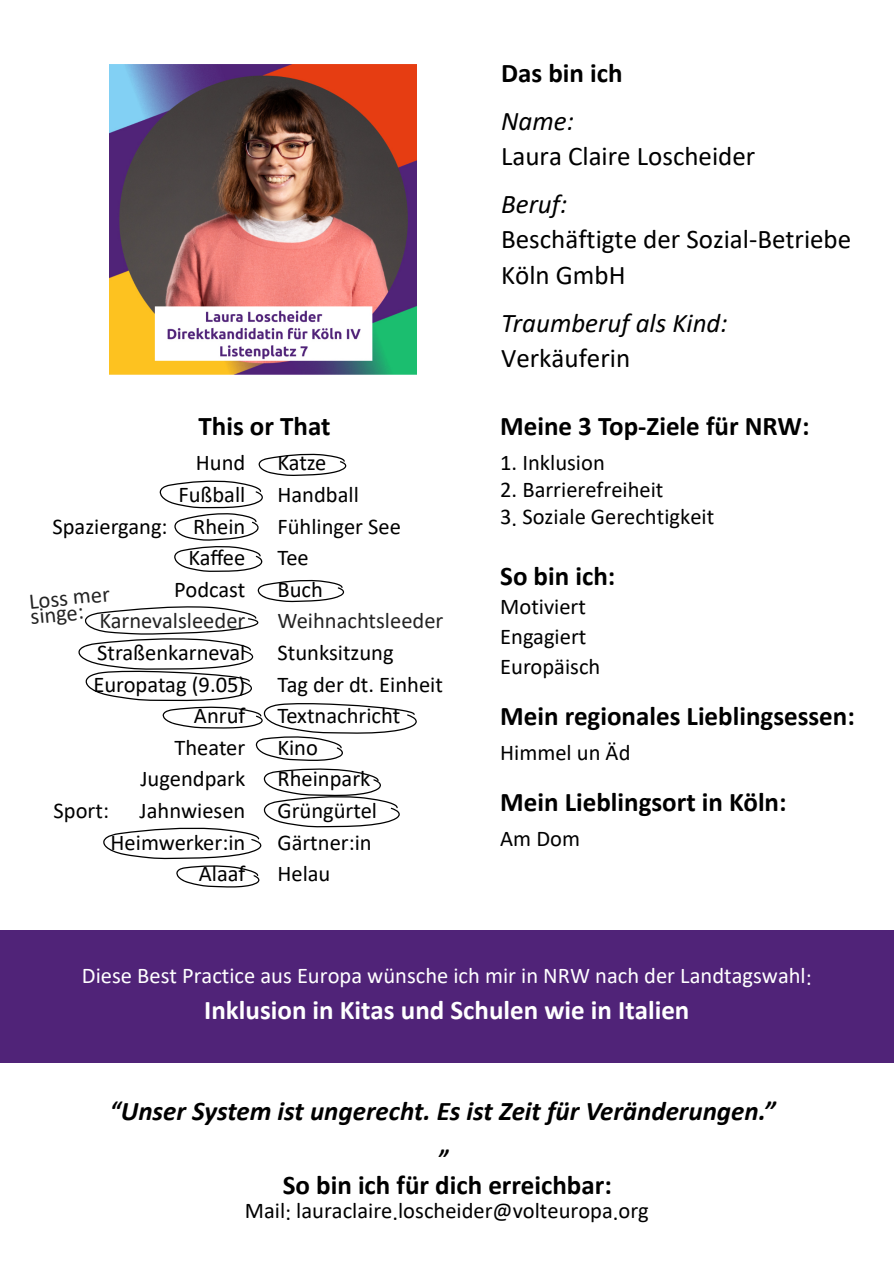
<style>
.page{position:relative;width:894px;height:1263px;background:#fff}
.page>*{position:absolute;margin:0;border:0;box-sizing:border-box;transform-origin:0 0}
.t1{font:700 27px "Calibri";color:#000}
.t2{font:27px/35.5px "Calibri";color:#000}
.t3{font:italic 700 27px/47.5px "Calibri";color:#000;text-align:center;scale:.9 1}
.t4{font:700 27px "Calibri";color:#fff}
.t5{font:italic 27px "Calibri";color:#000}
.t6{font:22.5px/31.7px "Calibri";color:#000}
.t7{font:22.5px "Calibri";color:#fff}
.t8{font:22.5px "Calibri";color:#242424}
</style>
<div class="page">
<img style="left:110px;top:64px;width:306px;height:310px">
<svg style="left:103px;top:768px;width:297px;height:120px"></svg>
<svg style="left:159px;top:453px;width:187px;height:119px"></svg>
<svg style="left:78px;top:579px;width:339px;height:182px"></svg>
<div style="left:0;top:930px;width:893px;height:132px;background:#502378"></div>
<p class="t1" style="left:198px;top:414px;width:133px">This or That</p>
<p class="t6" style="left:52px;top:449px;width:194px;text-align:right">Hund<br>Fußball<br>Spaziergang: Rhein<br>Kaffee<br>Podcast</p>
<p class="t8" style="left:99px;top:611px;width:147px">Karnevalsleeder</p>
<p class="t6" style="left:97px;top:638px;width:150px">Straßenkarneval</p>
<p class="t6" style="left:93px;top:670px;width:153px">Europatag (9.05)</p>
<p class="t6" style="left:194px;top:702px;width:53px">Anruf</p>
<p class="t6" style="left:174px;top:733px;width:72px">Theater</p>
<p class="t6" style="left:140px;top:765px;width:106px">Jugendpark</p>
<p class="t6" style="left:54px;top:796px;width:57px">Sport:</p>
<p class="t6" style="left:110px;top:796px;width:136px;text-align:right">Jahnwiesen<br>Heimwerker:in<br>Alaaf</p>
<p class="t8" style="left:28px;top:591px;width:83px;rotate:-5deg">Loss mer</p>
<p class="t8" style="left:30px;top:607px;width:55px;rotate:-5deg">singe:</p>
<p class="t6" style="left:277px;top:449px;width:125px">Katze<br>Handball<br>Fühlinger See<br>Tee<br>Buch</p>
<p class="t8" style="left:277px;top:611px;width:167px">Weihnachtsleeder</p>
<p class="t6" style="left:277px;top:638px;width:167px">Stunksitzung<br>Tag der dt. Einheit<br>Textnachricht<br>Kino<br>Rheinpark<br>Grüngürtel<br>Gärtner:in<br>Helau</p>
<p class="t1" style="left:501px;top:62px;width:123px">Das bin ich</p>
<p class="t5" style="left:501px;top:109px;width:74px">Name:</p>
<p class="t2" style="left:501px;top:141px;width:256px">Laura Claire Loscheider</p>
<p class="t5" style="left:501px;top:193px;width:68px">Beruf:</p>
<p class="t2" style="left:501px;top:224px;width:351px">Beschäftigte der Sozial-Betriebe<br>Köln GmbH</p>
<p class="t5" style="left:501px;top:311px;width:228px">Traumberuf als Kind:</p>
<p class="t2" style="left:501px;top:343px;width:131px">Verkäuferin</p>
<p class="t1" style="left:500px;top:414px;width:311px">Meine 3 Top-Ziele für NRW:</p>
<p class="t6" style="left:500px;top:448px;width:106px">1. Inklusion</p>
<p class="t6" style="left:500px;top:475px;width:165px">2. Barrierefreiheit</p>
<p class="t6" style="left:500px;top:503px;width:215px">3. Soziale Gerechtigkeit</p>
<p class="t1" style="left:500px;top:564px;width:116px">So bin ich:</p>
<p class="t6" style="left:500px;top:594px;width:102px;line-height:29.7px">Motiviert<br>Engagiert<br>Europäisch</p>
<p class="t1" style="left:500px;top:705px;width:356px">Mein regionales Lieblingsessen:</p>
<p class="t6" style="left:500px;top:738px;width:132px">Himmel un Äd</p>
<p class="t1" style="left:500px;top:791px;width:288px">Mein Lieblingsort in Köln:</p>
<p class="t6" style="left:500px;top:825px;width:81px">Am Dom</p>
<p class="t7" style="left:82px;top:966px;width:731px">Diese Best Practice aus Europa wünsche ich mir in NRW nach der Landtagswahl:</p>
<p class="t4" style="left:204px;top:999px;width:486px">Inklusion in Kitas und Schulen wie in Italien</p>
<p class="t3" style="left:110px;top:1089px;width:740px">“Unser System ist ungerecht. Es ist Zeit für Veränderungen.” ”</p>
<p class="t1" style="left:283px;top:1173px;width:330px">So bin ich für dich erreichbar:</p>
<p class="t6" style="left:245px;top:1197px;width:405px">Mail: lauraclaire.loscheider@volteuropa.org</p>
</div>
